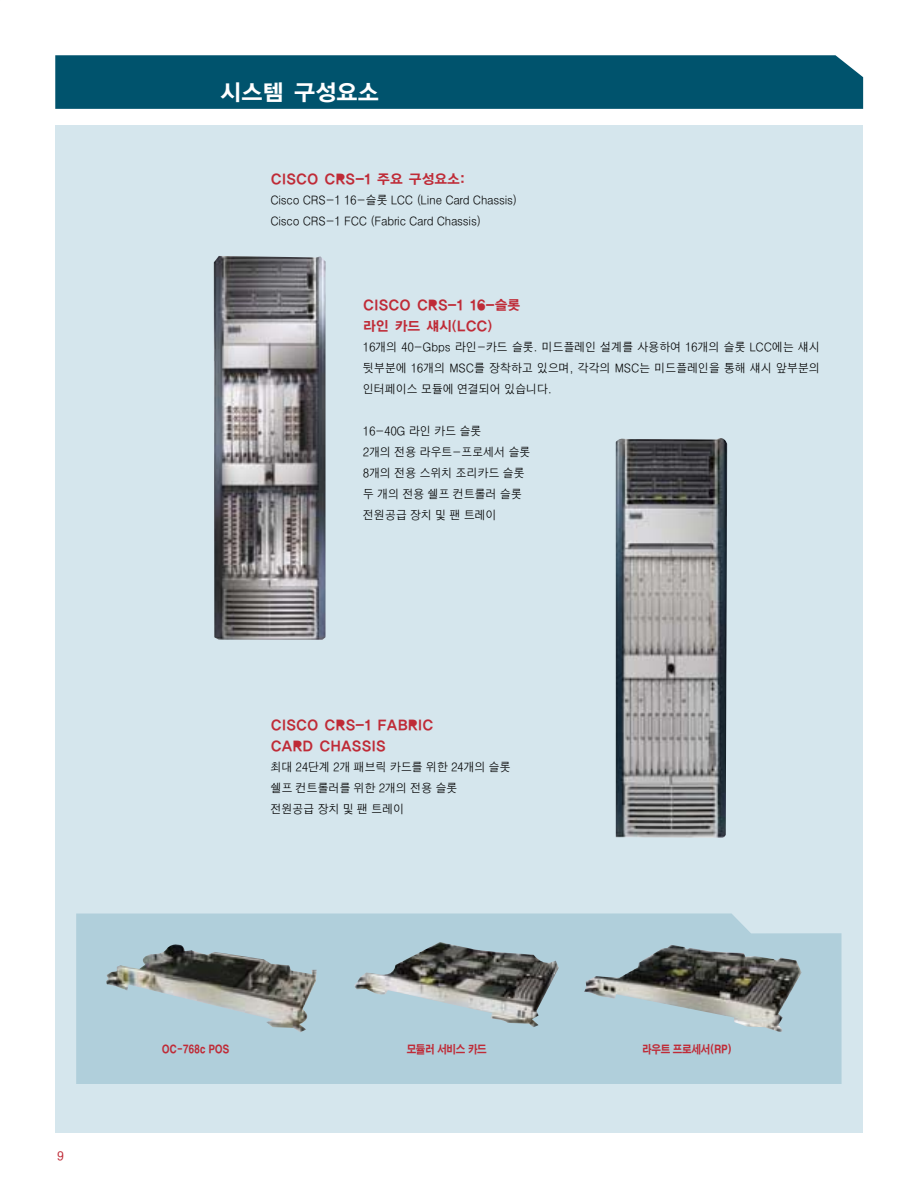
<style>
.page{position:relative;width:918px;height:1188px;background:#fff}
.page>*{position:absolute;margin:0;border:0;box-sizing:border-box;transform-origin:0 0}
.t1{font:22.5px "YGO15";letter-spacing:-.055em;color:#fff}
.t2{font:13.5px/21px "YGO15";letter-spacing:-.055em;color:#bf2b37}
.t3{font:500 12px/21px "HY Go Thic";letter-spacing:-.04em;color:#000;scale:.95 1}
.t4{font:700 12px "HY Go Thic";color:#bf2b37}
.t5{font:11.25px "HY Go Thic Extra";letter-spacing:-.03em;color:#bf2b37;scale:.85 1}
</style>
<div class="page">
<div style="left:55px;top:55px;width:808px;height:54px;background:#00536d"></div>
<div style="left:55px;top:125px;width:808px;height:1007px;background:#d5e6ed"></div>
<img style="left:214px;top:256px;width:111px;height:384px">
<img style="left:616px;top:438px;width:111px;height:400px">
<div style="left:76px;top:913px;width:766px;height:171px;background:#b0cfdb"></div>
<img style="left:584px;top:945px;width:218px;height:88px">
<img style="left:104px;top:942px;width:213px;height:90px">
<img style="left:352px;top:942px;width:207px;height:85px">
<p class="t4" style="left:57px;top:1151px;width:9px">9</p>
<h1 class="t1" style="left:219px;top:82px;width:162px">시스템 구성요소</h1>
<p class="t2" style="left:270px;top:169px;width:196px">CISCO CRS-1 주요 구성요소:</p>
<p class="t3" style="left:270px;top:191px;width:262px">Cisco CRS-1 16-슬롯 LCC (Line Card Chassis)<br>Cisco CRS-1 FCC (Fabric Card Chassis)</p>
<p class="t2" style="left:363px;top:295px;width:159px">CISCO CRS-1 16-슬롯 라인 카드 섀시(LCC)</p>
<p class="t3" style="left:363px;top:338px;width:483px;text-align:justify">16개의 40-Gbps 라인-카드 슬롯. 미드플레인 설계를 사용하여 16개의 슬롯 LCC에는 섀시 뒷부분에 16개의 MSC를 장착하고 있으며, 각각의 MSC는 미드플레인을 통해 섀시 앞부분의 인터페이스 모듈에 연결되어 있습니다.</p>
<p class="t3" style="left:363px;top:422px;width:178px">16-40G 라인 카드 슬롯<br>2개의 전용 라우트-프로세서 슬롯<br>8개의 전용 스위치 조리카드 슬롯 두 개의 전용 쉘프 컨트롤러 슬롯 전원공급 장치 및 팬 트레이</p>
<p class="t2" style="left:270px;top:715px;width:165px">CISCO CRS-1 FABRIC<br>CARD CHASSIS</p>
<p class="t3" style="left:270px;top:758px;width:255px">최대 24단계 2개 패브릭 카드를 위한 24개의 슬롯 쉘프 컨트롤러를 위한 2개의 전용 슬롯<br>전원공급 장치 및 팬 트레이</p>
<p class="t5" style="left:162px;top:1045px;width:81px">OC-768c POS</p>
<p class="t5" style="left:407px;top:1045px;width:96px">모듈러 서비스 카드</p>
<p class="t5" style="left:642px;top:1045px;width:107px">라우트 프로세서(RP)</p>
</div>
